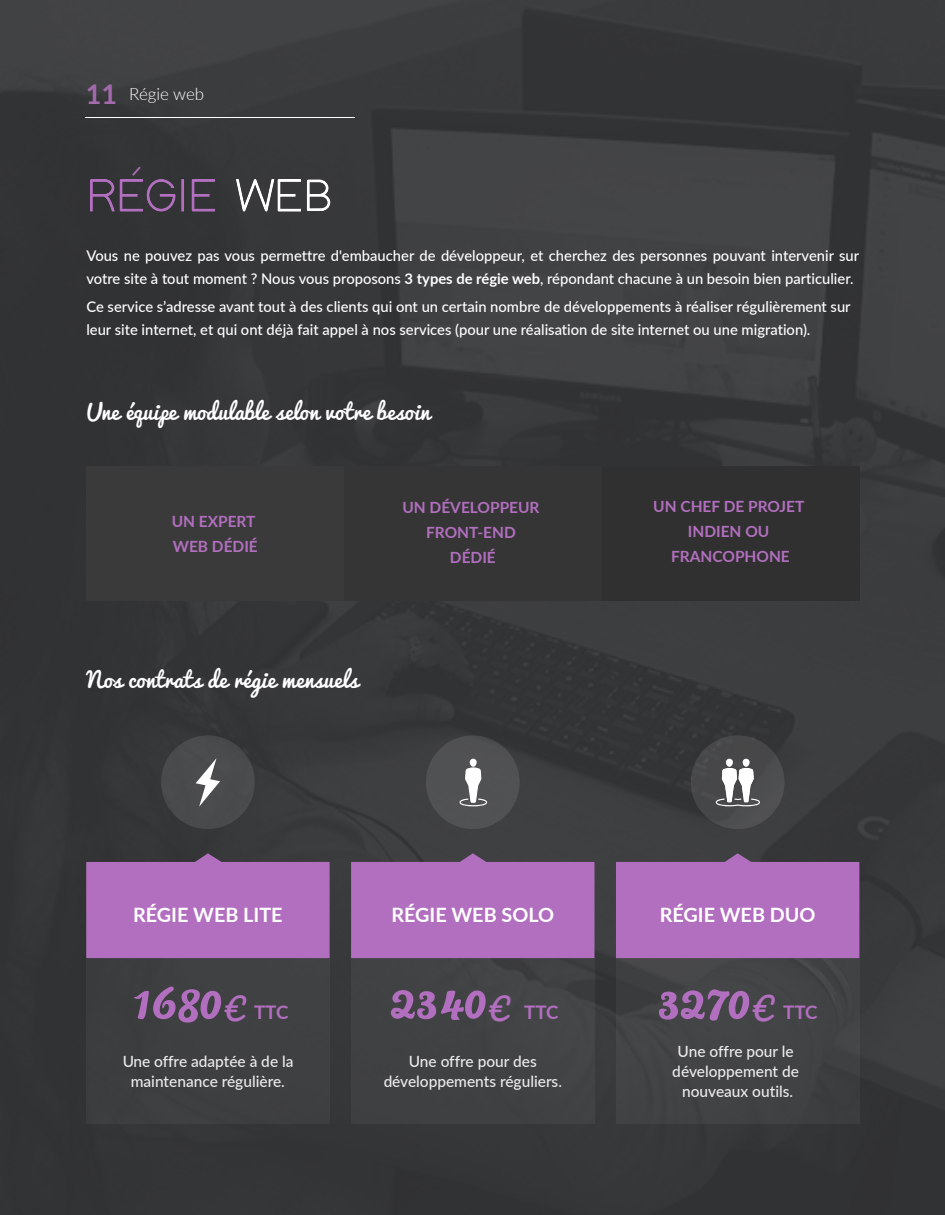
<style>
.page{position:relative;width:945px;height:1215px;background:#fff}
.page>*{position:absolute;margin:0;border:0;box-sizing:border-box;transform-origin:0 0}
.t1{font:54.75px "i Ciel Pacifico";letter-spacing:.01em;color:#b26fbf}
.t2{font:21.6px "i Ciel Pacifico";letter-spacing:.01em;color:#fff}
.t3{font:700 19.8px "Lato";color:#fff}
.t4{font:300 16.95px "Lato";color:#fff}
.t5{font:500 15.45px/20.1px "Lato";color:#fff;text-align:center}
.t6{font:700 15.45px/25px "Lato";color:#b26fbf;text-align:center}
.t7{font:500 14.7px/22.6px "Lato";color:#fff}
.s1{font-weight:700;font-size:27px;color:#a36aad}
.s2{font-weight:700}
.s3{font-family:"Pacifico";font-size:39px}
.s4{font-family:"Lato";font-weight:700;font-size:18.75px}
.s5{font-family:"Pacifico";font-size:40.05px}
</style>
<div class="page">
<img style="left:0;top:0;width:945px;height:1215px">
<hr style="left:86px;top:117px;width:269px;height:1px;background:#fff">
<svg style="left:90px;top:179px;width:24px;height:33px"></svg>
<svg style="left:120px;top:167px;width:55px;height:44px;background:#4c3f51"></svg>
<hr style="left:182px;top:179px;width:2px;height:32px;background:#b26fbf">
<svg style="left:192px;top:179px;width:23px;height:32px"></svg>
<svg style="left:236px;top:178px;width:65px;height:35px"></svg>
<svg style="left:307px;top:180px;width:23px;height:31px"></svg>
<div style="left:344px;top:466px;width:258px;height:135px;background:#353535"></div>
<div style="left:87px;top:466px;width:257px;height:135px;background:#3a3a3a"></div>
<div style="left:602px;top:466px;width:257px;height:135px;background:#303030"></div>
<div style="left:86px;top:866px;width:244px;height:258px;background:#3f3f41"></div>
<div style="left:351px;top:866px;width:243px;height:258px;background:#414143"></div>
<div style="left:616px;top:866px;width:243px;height:258px;background:#424345"></div>
<svg style="left:86px;top:853px;width:244px;height:105px;background:#a76ab3"></svg>
<div style="left:161px;top:735px;width:94px;height:94px;background:#4a4b4c;border-radius:50%"></div>
<svg style="left:351px;top:853px;width:243px;height:105px;background:#a86bb4"></svg>
<div style="left:691px;top:735px;width:94px;height:94px;background:#47484a;border-radius:50%"></div>
<svg style="left:616px;top:853px;width:243px;height:105px;background:#a86ab4"></svg>
<div style="left:426px;top:735px;width:94px;height:94px;background:#505153;border-radius:50%"></div>
<svg style="left:196px;top:758px;width:24px;height:49px"></svg>
<svg style="left:460px;top:767px;width:27px;height:39px"></svg>
<div style="left:470px;top:759px;width:7px;height:8px;background:#fff;border-radius:50%"></div>
<div style="left:726px;top:759px;width:7px;height:8px;background:#fff;border-radius:50%"></div>
<svg style="left:716px;top:768px;width:44px;height:38px"></svg>
<div style="left:743px;top:759px;width:7px;height:8px;background:#fff;border-radius:50%"></div>
<p class="t4" style="left:86px;top:82px;width:120px"><span class="s1">11</span> Régie web</p>
<p class="t7" style="left:86px;top:244px;width:774px">Vous ne pouvez pas vous permettre d'embaucher de développeur, et cherchez des personnes pouvant intervenir sur votre site à tout moment ? Nous vous proposons <span class="s2">3 types de régie web</span>, répondant chacune à un besoin bien particulier.</p>
<p class="t7" style="left:86px;top:295px;width:766px">Ce service s’adresse avant tout à des clients qui ont un certain nombre de développements à réaliser régulièrement sur leur site internet, et qui ont déjà fait appel à nos services (pour une réalisation de site internet ou une migration).</p>
<h2 class="t2" style="left:86px;top:400px;width:345px">Une équipe modulable selon votre besoin</h2>
<p class="t6" style="left:172px;top:508px;width:88px;text-align:left">UN EXPERT<br>WEB DÉDIÉ</p>
<h2 class="t2" style="left:86px;top:668px;width:273px">Nos contrats de régie mensuels</h2>
<p class="t6" style="left:402px;top:494px;width:139px">UN DÉVELOPPEUR<br>FRONT-END<br>DÉDIÉ</p>
<p class="t6" style="left:653px;top:494px;width:153px">UN CHEF DE PROJET<br>INDIEN OU<br>FRANCOPHONE</p>
<h3 class="t3" style="left:133px;top:901px;width:151px">RÉGIE WEB LITE</h3>
<h3 class="t3" style="left:391px;top:900px;width:164px">RÉGIE WEB SOLO</h3>
<h3 class="t3" style="left:660px;top:900px;width:157px">RÉGIE WEB DUO</h3>
<h1 class="t1" style="left:134px;top:968px;width:156px">1680<span class="s3">€</span> <span class="s4">TTC</span></h1>
<h1 class="t1" style="left:391px;top:968px;width:170px">2340<span class="s3">€</span> <span class="s4">TTC</span></h1>
<h1 class="t1" style="left:658px;top:968px;width:161px">3270<span class="s5">€</span> <span class="s4">TTC</span></h1>
<p class="t5" style="left:122px;top:1051px;width:173px">Une offre adaptée à de la maintenance régulière.</p>
<p class="t5" style="left:383px;top:1051px;width:180px">Une offre pour des développements réguliers.</p>
<p class="t5" style="left:672px;top:1041px;width:128px">Une offre pour le développement de nouveaux outils.</p>
</div>
